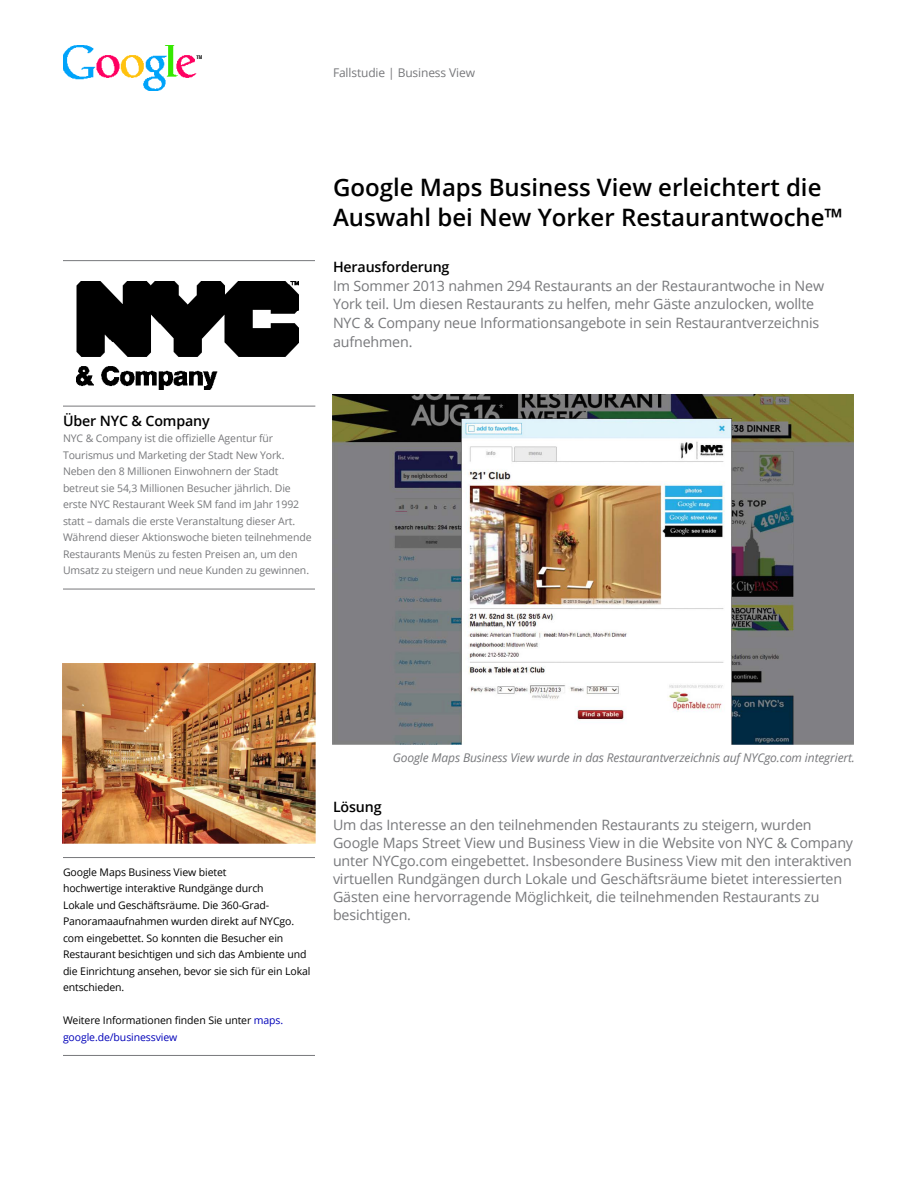
<style>
.page{position:relative;width:918px;height:1188px;background:#fff}
.page>*{position:absolute;margin:0;border:0;box-sizing:border-box;transform-origin:0 0}
.t1{font:600 24px/30px "Open Sans";color:#000}
.t2{font:14.25px/18px "Open Sans";letter-spacing:-.01em;color:#77787b}
.t3{font:600 14.25px "Open Sans";letter-spacing:-.01em;color:#000}
.t4{font:italic 12px "Open Sans";letter-spacing:-.01em;color:#77787b}
.t5{font:12px "Open Sans";letter-spacing:-.01em;color:#77787b}
.t6{font:10.5px/16.5px "Open Sans";letter-spacing:-.01em;color:#77787b}
.t7{font:10.5px/16.5px "Open Sans";letter-spacing:-.01em;color:#000}
.s1{color:#0000b9}
</style>
<div class="page">
<img style="left:63px;top:45px;width:138px;height:46px">
<img style="left:77px;top:282px;width:221px;height:107px">
<hr style="left:63px;top:260px;width:252px;height:1px;background:#77787b">
<hr style="left:63px;top:1055px;width:252px;height:1px;background:#77787b">
<hr style="left:63px;top:857px;width:252px;height:1px;background:#77787b">
<hr style="left:63px;top:589px;width:252px;height:1px;background:#77787b">
<img style="left:63px;top:663px;width:252px;height:181px">
<img style="left:333px;top:394px;width:520px;height:350px">
<hr style="left:63px;top:406px;width:252px;height:1px;background:#77787b">
<p class="t5" style="left:333px;top:65px;width:144px">Fallstudie | Business View</p>
<h1 class="t1" style="left:333px;top:172px;width:511px">Google Maps Business View erleichtert die<br>Auswahl bei New Yorker Restaurantwoche™</h1>
<p class="t3" style="left:333px;top:257px;width:118px">Herausforderung</p>
<p class="t2" style="left:333px;top:276px;width:493px;line-height:18.8px">Im Sommer 2013 nahmen 294 Restaurants an der Restaurantwoche in New York teil. Um diesen Restaurants zu helfen, mehr Gäste anzulocken, wollte NYC &amp; Company neue Informationsangebote in sein Restaurantverzeichnis aufnehmen.</p>
<p class="t3" style="left:63px;top:411px;width:148px">Über NYC &amp; Company</p>
<p class="t6" style="left:63px;top:430px;width:250px">NYC &amp; Company ist die offizielle Agentur für Tourismus und Marketing der Stadt New York.<br>Neben den 8 Millionen Einwohnern der Stadt betreut sie 54,3 Millionen Besucher jährlich. Die erste NYC Restaurant Week SM fand im Jahr 1992 statt – damals die erste Veranstaltung dieser Art.<br>Während dieser Aktionswoche bieten teilnehmende Restaurants Menüs zu festen Preisen an, um den Umsatz zu steigern und neue Kunden zu gewinnen.</p>
<p class="t7" style="left:63px;top:863px;width:249px">Google Maps Business View bietet<br>hochwertige interaktive Rundgänge durch<br>Lokale und Geschäftsräume. Die 360-Grad-Panoramaaufnahmen wurden direkt auf NYCgo. com eingebettet. So konnten die Besucher ein Restaurant besichtigen und sich das Ambiente und die Einrichtung ansehen, bevor sie sich für ein Lokal entschieden.</p>
<p class="t7" style="left:63px;top:1012px;width:222px">Weitere Informationen finden Sie unter <span class="s1">maps. google.de/businessview</span></p>
<p class="t4" style="left:393px;top:750px;width:464px">Google Maps Business View wurde in das Restaurantverzeichnis auf NYCgo.com integriert.</p>
<p class="t3" style="left:333px;top:797px;width:50px">Lösung</p>
<p class="t2" style="left:333px;top:815px;width:522px">Um das Interesse an den teilnehmenden Restaurants zu steigern, wurden Google Maps Street View und Business View in die Website von NYC &amp; Company unter NYCgo.com eingebettet. Insbesondere Business View mit den interaktiven virtuellen Rundgängen durch Lokale und Geschäftsräume bietet interessierten Gästen eine hervorragende Möglichkeit, die teilnehmenden Restaurants zu besichtigen.</p>
</div>
